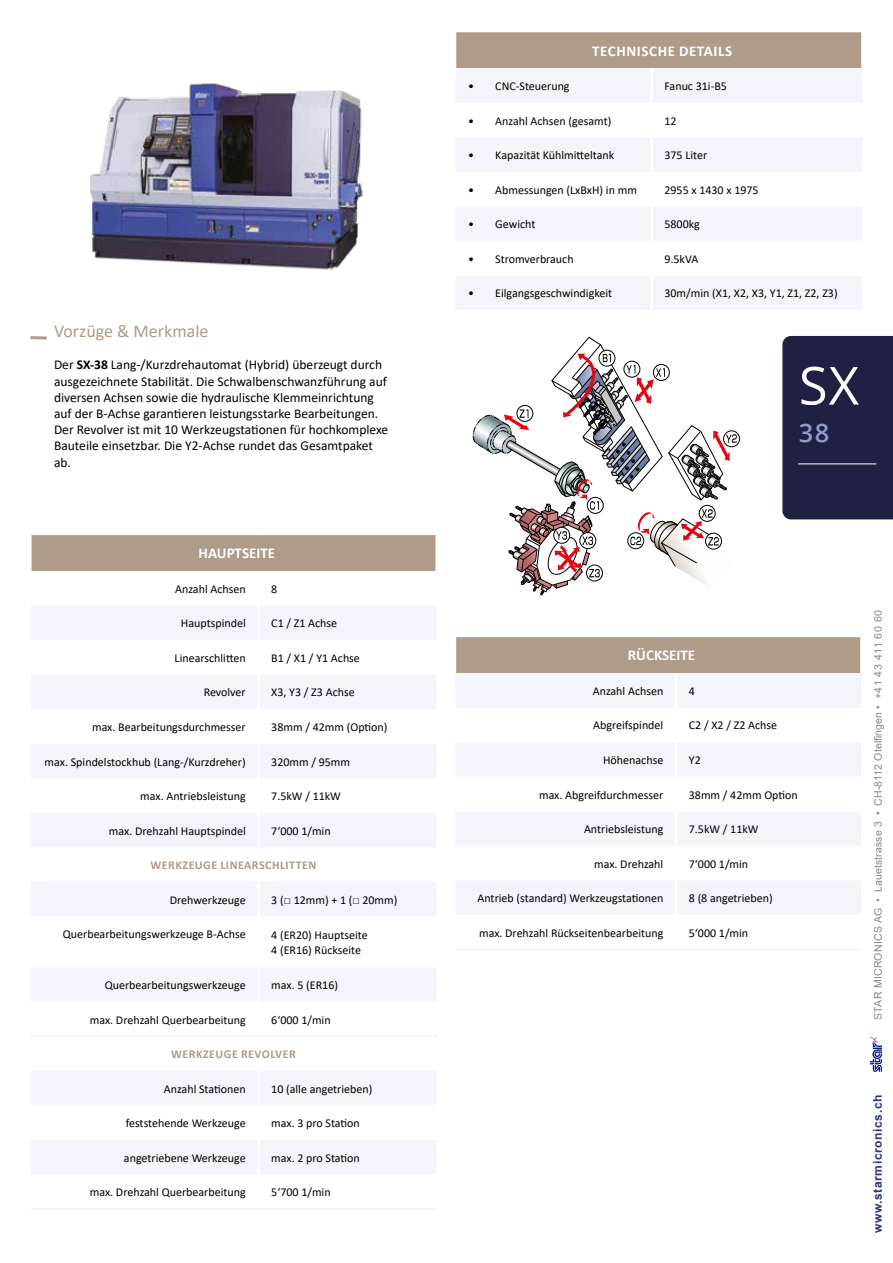
<style>
.page{position:relative;width:893px;height:1263px;background:#fff}
.page>*{position:absolute;margin:0;border:0;box-sizing:border-box;transform-origin:0 0}
.t1{font:52.5px "Open Sans";color:#fff}
.t2{font:600 25.5px "Open Sans";color:#8e99cd}
.t3{font:18px "Calibri";color:#ae9b88}
.t4{font:700 15px "Calibri";color:#fff}
.t5{font:700 15px "Calibri";letter-spacing:.04em;color:#fff}
.t6{font:13.5px/16.2px "Calibri";color:#000}
.t7{font:12px/14.4px "Calibri";color:#000}
.t8{font:700 12px "Calibri";letter-spacing:.04em;color:#ae9b88}
.t9{font:700 12px "Arial";letter-spacing:.05em;color:#283583}
.t10{font:10.5px "Arial";letter-spacing:.01em;color:#878787}
.s1{font-weight:700}
</style>
<div class="page">
<svg style="left:870px;top:1037px;width:12px;height:35px"></svg>
<div style="left:782px;top:336px;width:111px;height:183px;background:#1e2142"></div>
<hr style="left:798px;top:463px;width:78px;height:1px;background:#fff">
<div style="left:723px;top:431px;width:17px;height:16px;border:1px solid #000;border-radius:50%"></div>
<svg style="left:472px;top:337px;width:265px;height:259px"></svg>
<img style="left:90px;top:83px;width:273px;height:188px">
<div style="left:456px;top:32px;width:406px;height:36px;background:#ae9b88"></div>
<div style="left:456px;top:69px;width:406px;height:241px;background:#f4f5fb"></div>
<svg style="left:456px;top:103px;width:406px;height:172px"></svg>
<hr style="left:650px;top:68px;width:3px;height:35px;background:#fff">
<hr style="left:650px;top:103px;width:3px;height:34px;background:#fff">
<hr style="left:650px;top:137px;width:3px;height:35px;background:#fff">
<hr style="left:650px;top:172px;width:3px;height:34px;background:#fff">
<hr style="left:650px;top:206px;width:3px;height:35px;background:#fff">
<hr style="left:650px;top:241px;width:3px;height:34px;background:#fff">
<hr style="left:650px;top:275px;width:3px;height:35px;background:#fff">
<hr style="left:861px;top:32px;width:2px;height:36px;background:#fff">
<hr style="left:30px;top:336px;width:17px;height:3px;background:#ae9b88">
<hr style="left:30px;top:1087px;width:407px;height:1px;background:#ae9b88">
<div style="left:455px;top:636px;width:406px;height:37px;background:#ae9b88"></div>
<div style="left:456px;top:674px;width:405px;height:33px;background:#f4f5fb"></div>
<svg style="left:456px;top:743px;width:405px;height:171px;fill:#f4f5fb"></svg>
<hr style="left:675px;top:673px;width:3px;height:35px;background:#fff">
<hr style="left:675px;top:742px;width:3px;height:35px;background:#fff">
<hr style="left:675px;top:777px;width:3px;height:34px;background:#fff">
<hr style="left:675px;top:811px;width:3px;height:35px;background:#fff">
<hr style="left:675px;top:846px;width:3px;height:34px;background:#fff">
<hr style="left:675px;top:880px;width:3px;height:35px;background:#fff">
<hr style="left:455px;top:636px;width:221px;height:1px;background:#fff">
<hr style="left:455px;top:637px;width:1px;height:36px;background:#fff">
<hr style="left:676px;top:636px;width:186px;height:1px;background:#fff">
<hr style="left:860px;top:637px;width:2px;height:36px;background:#fff">
<div style="left:31px;top:534px;width:405px;height:37px;background:#ae9b88"></div>
<svg style="left:31px;top:606px;width:405px;height:395px;fill:#f4f5fb"></svg>
<svg style="left:31px;top:1036px;width:405px;height:138px"></svg>
<hr style="left:257px;top:606px;width:3px;height:34px;background:#fff">
<hr style="left:257px;top:640px;width:3px;height:35px;background:#fff">
<hr style="left:257px;top:675px;width:3px;height:34px;background:#fff">
<hr style="left:257px;top:709px;width:3px;height:35px;background:#fff">
<hr style="left:257px;top:744px;width:3px;height:34px;background:#fff">
<hr style="left:257px;top:778px;width:3px;height:35px;background:#fff">
<hr style="left:257px;top:813px;width:3px;height:34px;background:#fff">
<hr style="left:257px;top:882px;width:3px;height:34px;background:#fff">
<hr style="left:257px;top:916px;width:3px;height:51px;background:#fff">
<hr style="left:257px;top:967px;width:3px;height:35px;background:#fff">
<hr style="left:257px;top:1071px;width:3px;height:34px;background:#fff">
<hr style="left:257px;top:1105px;width:3px;height:35px;background:#fff">
<hr style="left:257px;top:1140px;width:3px;height:34px;background:#fff">
<hr style="left:30px;top:534px;width:229px;height:1px;background:#fff">
<hr style="left:30px;top:535px;width:2px;height:36px;background:#fff">
<hr style="left:259px;top:534px;width:178px;height:1px;background:#fff">
<hr style="left:435px;top:535px;width:2px;height:36px;background:#fff">
<hr style="left:30px;top:1208px;width:407px;height:1px;background:#ae9b88">
<hr style="left:455px;top:949px;width:407px;height:1px;background:#ae9b88">
<hr style="left:30px;top:1035px;width:407px;height:1px;background:#ae9b88">
<h3 class="t3" style="left:54px;top:318px;width:156px">Vorzüge &amp; Merkmale</h3>
<p class="t6" style="left:54px;top:356px;width:336px">Der <span class="s1">SX-38</span> Lang-/Kurzdrehautomat (Hybrid) überzeugt durch ausgezeichnete Stabilität. Die Schwalbenschwanzführung auf diversen Achsen sowie die hydraulische Klemmeinrichtung auf der B-Achse garantieren leistungsstarke Bearbeitungen.<br>Der Revolver ist mit 10 Werkzeugstationen für hochkomplexe Bauteile einsetzbar. Die Y2-Achse rundet das Gesamtpaket ab.</p>
<p class="t4" style="left:199px;top:543px;width:78px">HAUPTSEITE</p>
<p class="t7" style="left:175px;top:581px;width:72px">Anzahl Achsen</p>
<p class="t7" style="left:271px;top:581px;width:8px">8</p>
<p class="t7" style="left:181px;top:616px;width:66px">Hauptspindel</p>
<p class="t7" style="left:271px;top:616px;width:67px">C1 / Z1 Achse</p>
<p class="t7" style="left:175px;top:650px;width:73px">Linearschlitten</p>
<p class="t7" style="left:271px;top:650px;width:90px">B1 / X1 / Y1 Achse</p>
<p class="t7" style="left:204px;top:685px;width:44px">Revolver</p>
<p class="t7" style="left:271px;top:685px;width:85px">X3, Y3 / Z3 Achse</p>
<p class="t7" style="left:92px;top:719px;width:155px">max. Bearbeitungsdurchmesser</p>
<p class="t7" style="left:271px;top:719px;width:118px">38mm / 42mm (Option)</p>
<p class="t7" style="left:45px;top:754px;width:203px">max. Spindelstockhub (Lang-/Kurzdreher)</p>
<p class="t7" style="left:271px;top:754px;width:80px">320mm / 95mm</p>
<p class="t7" style="left:140px;top:788px;width:107px">max. Antriebsleistung</p>
<p class="t7" style="left:271px;top:788px;width:71px">7.5kW / 11kW</p>
<p class="t7" style="left:109px;top:823px;width:138px">max. Drehzahl Hauptspindel</p>
<p class="t7" style="left:271px;top:823px;width:61px">7‘000 1/min</p>
<p class="t8" style="left:151px;top:856px;width:167px">WERKZEUGE LINEARSCHLITTEN</p>
<p class="t7" style="left:170px;top:892px;width:77px">Drehwerkzeuge</p>
<p class="t7" style="left:271px;top:892px;width:128px">3 (□ 12mm) + 1 (□ 20mm)</p>
<p class="t7" style="left:63px;top:926px;width:184px">Querbearbeitungswerkzeuge B-Achse</p>
<p class="t7" style="left:271px;top:928px;width:98px">4 (ER20) Hauptseite<br>4 (ER16) Rückseite</p>
<p class="t7" style="left:105px;top:978px;width:143px">Querbearbeitungswerkzeuge</p>
<p class="t7" style="left:271px;top:978px;width:68px">max. 5 (ER16)</p>
<p class="t7" style="left:90px;top:1012px;width:157px">max. Drehzahl Querbearbeitung</p>
<p class="t7" style="left:271px;top:1012px;width:61px">6‘000 1/min</p>
<p class="t8" style="left:171px;top:1046px;width:126px">WERKZEUGE REVOLVER</p>
<p class="t7" style="left:164px;top:1081px;width:83px">Anzahl Stationen</p>
<p class="t7" style="left:271px;top:1081px;width:103px">10 (alle angetrieben)</p>
<p class="t7" style="left:126px;top:1116px;width:122px">feststehende Werkzeuge</p>
<p class="t7" style="left:271px;top:1116px;width:90px">max. 3 pro Station</p>
<p class="t7" style="left:124px;top:1150px;width:123px">angetriebene Werkzeuge</p>
<p class="t7" style="left:271px;top:1150px;width:90px">max. 2 pro Station</p>
<p class="t7" style="left:90px;top:1185px;width:157px">max. Drehzahl Querbearbeitung</p>
<p class="t7" style="left:271px;top:1185px;width:61px">5‘700 1/min</p>
<p class="t5" style="left:592px;top:40px;width:141px">TECHNISCHE DETAILS</p>
<p class="t7" style="left:468px;top:79px;width:103px">• CNC-Steuerung</p>
<p class="t7" style="left:664px;top:79px;width:64px">Fanuc 31i-B5</p>
<p class="t7" style="left:468px;top:113px;width:145px">• Anzahl Achsen (gesamt)</p>
<p class="t7" style="left:664px;top:113px;width:14px">12</p>
<p class="t7" style="left:468px;top:148px;width:147px">• Kapazität Kühlmitteltank</p>
<p class="t7" style="left:664px;top:148px;width:44px">375 Liter</p>
<p class="t7" style="left:468px;top:182px;width:170px">• Abmessungen (LxBxH) in mm</p>
<p class="t7" style="left:664px;top:182px;width:96px">2955 x 1430 x 1975</p>
<p class="t7" style="left:468px;top:217px;width:69px">• Gewicht</p>
<p class="t7" style="left:664px;top:217px;width:37px">5800kg</p>
<p class="t7" style="left:468px;top:251px;width:107px">• Stromverbrauch</p>
<p class="t7" style="left:664px;top:251px;width:35px">9.5kVA</p>
<p class="t7" style="left:468px;top:286px;width:145px">• Eilgangsgeschwindigkeit</p>
<p class="t7" style="left:664px;top:286px;width:175px">30m/min (X1, X2, X3, Y1, Z1, Z2, Z3)</p>
<h1 class="t1" style="left:799px;top:350px;width:62px">SX</h1>
<h2 class="t2" style="left:799px;top:415px;width:32px">38</h2>
<p class="t4" style="left:628px;top:645px;width:69px">RÜCKSEITE</p>
<p class="t7" style="left:593px;top:683px;width:72px">Anzahl Achsen</p>
<p class="t7" style="left:689px;top:683px;width:8px">4</p>
<p class="t7" style="left:593px;top:718px;width:72px">Abgreifspindel</p>
<p class="t7" style="left:689px;top:718px;width:90px">C2 / X2 / Z2 Achse</p>
<p class="t7" style="left:603px;top:752px;width:62px">Höhenachse</p>
<p class="t7" style="left:689px;top:752px;width:13px">Y2</p>
<p class="t7" style="left:539px;top:787px;width:126px">max. Abgreifdurchmesser</p>
<p class="t7" style="left:689px;top:787px;width:110px">38mm / 42mm Option</p>
<p class="t7" style="left:584px;top:821px;width:81px">Antriebsleistung</p>
<p class="t7" style="left:689px;top:821px;width:71px">7.5kW / 11kW</p>
<p class="t7" style="left:594px;top:856px;width:71px">max. Drehzahl</p>
<p class="t7" style="left:689px;top:856px;width:61px">7‘000 1/min</p>
<p class="t7" style="left:477px;top:890px;width:187px">Antrieb (standard) Werkzeugstationen</p>
<p class="t7" style="left:689px;top:890px;width:85px">8 (8 angetrieben)</p>
<p class="t7" style="left:479px;top:925px;width:186px">max. Drehzahl Rückseitenbearbeitung</p>
<p class="t7" style="left:689px;top:925px;width:61px">5‘000 1/min</p>
<p class="t10" style="left:871px;top:1020px;width:411px;rotate:-90deg">STAR MICRONICS AG • Lauetstrasse 3 • CH-8112 Otelfingen • +41 43 411 60 60</p>
<p class="t9" style="left:869px;top:1233px;width:140px;rotate:-90deg">www.starmicronics.ch</p>
</div>
